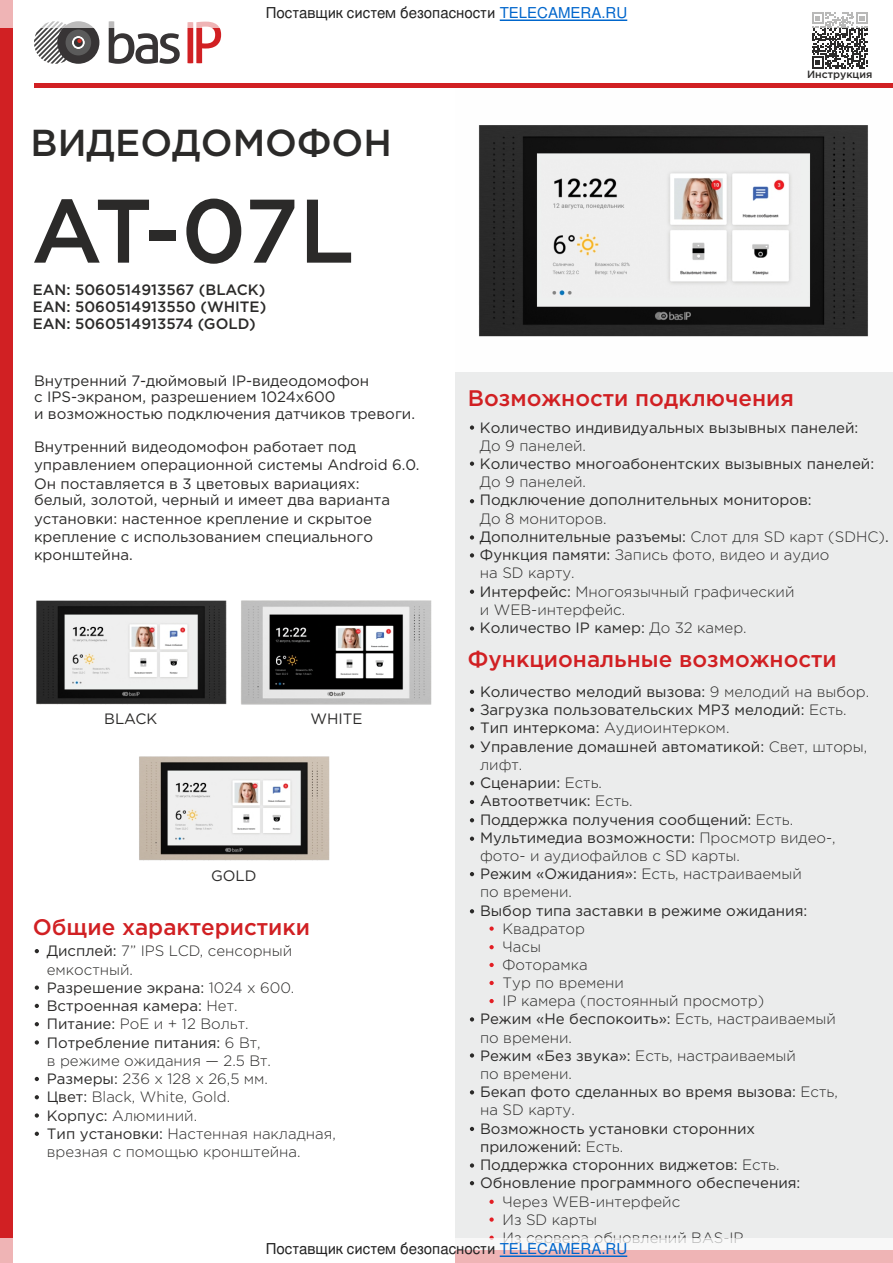
<style>
.page{position:relative;width:893px;height:1263px;background:#fff}
.page>*{position:absolute;margin:0;border:0;box-sizing:border-box;transform-origin:0 0}
.t1{font:500 90px "Gotham Pro";color:#2b2a29}
.t2{font:500 37.5px "Gotham Pro";color:#2b2a29}
.t3{font:500 22.5px "Gotham Pro";color:#d12023}
.t4{font:15px/18.3px "Gotham Pro";color:#2b2a29}
.t5{font:300 15px/18.3px "Gotham Pro";color:#2b2a29}
.t6{font:15px "Nimbus Sans";color:#222}
.t7{font:500 15px/16.8px "Gotham Pro";color:#2b2a29;text-align:justify}
.t8{font:500 10.5px "Gotham Pro";color:#2b2a29}
.s1{color:#06c}
.s2{font-weight:400}
.s3{font-weight:300}
</style>
<div class="page">
<div style="left:0;top:0;width:13px;height:1263px;background:#d12023"></div>
<svg style="left:109px;top:27px;width:71px;height:37px"></svg>
<svg style="left:187px;top:27px;width:34px;height:36px"></svg>
<svg style="left:34px;top:27px;width:65px;height:37px"></svg>
<hr style="left:34px;top:83px;width:859px;height:4px;background:#d12023">
<svg style="left:35px;top:949px;width:4px;height:4px"></svg>
<svg style="left:35px;top:985px;width:4px;height:5px"></svg>
<svg style="left:35px;top:1004px;width:4px;height:4px"></svg>
<svg style="left:35px;top:1022px;width:4px;height:4px"></svg>
<svg style="left:35px;top:1040px;width:4px;height:4px"></svg>
<svg style="left:35px;top:1095px;width:4px;height:4px"></svg>
<svg style="left:35px;top:1113px;width:4px;height:5px"></svg>
<svg style="left:35px;top:1132px;width:4px;height:4px"></svg>
<svg style="left:35px;top:1077px;width:4px;height:4px"></svg>
<div style="left:455px;top:372px;width:438px;height:891px;background:#ebecec"></div>
<svg style="left:470px;top:425px;width:4px;height:5px"></svg>
<svg style="left:470px;top:462px;width:4px;height:4px"></svg>
<svg style="left:470px;top:499px;width:4px;height:4px"></svg>
<svg style="left:470px;top:535px;width:4px;height:5px"></svg>
<svg style="left:470px;top:690px;width:4px;height:4px"></svg>
<svg style="left:470px;top:708px;width:4px;height:4px"></svg>
<svg style="left:470px;top:726px;width:4px;height:4px"></svg>
<svg style="left:470px;top:744px;width:4px;height:4px"></svg>
<svg style="left:470px;top:781px;width:4px;height:4px"></svg>
<svg style="left:470px;top:800px;width:4px;height:4px"></svg>
<svg style="left:470px;top:818px;width:4px;height:4px"></svg>
<svg style="left:470px;top:872px;width:4px;height:4px"></svg>
<svg style="left:470px;top:909px;width:4px;height:4px"></svg>
<svg style="left:470px;top:836px;width:4px;height:5px"></svg>
<svg style="left:470px;top:1017px;width:4px;height:4px"></svg>
<svg style="left:470px;top:1053px;width:4px;height:4px"></svg>
<svg style="left:470px;top:1090px;width:4px;height:4px"></svg>
<svg style="left:470px;top:553px;width:4px;height:4px"></svg>
<svg style="left:470px;top:590px;width:4px;height:4px"></svg>
<svg style="left:470px;top:626px;width:4px;height:5px"></svg>
<svg style="left:470px;top:1127px;width:4px;height:4px"></svg>
<svg style="left:470px;top:1163px;width:4px;height:4px"></svg>
<svg style="left:470px;top:1181px;width:4px;height:4px"></svg>
<img style="left:241px;top:600px;width:191px;height:105px">
<img style="left:478px;top:125px;width:390px;height:212px">
<img style="left:139px;top:756px;width:191px;height:105px">
<img style="left:36px;top:600px;width:191px;height:105px">
<svg style="left:489px;top:926px;width:5px;height:5px"></svg>
<svg style="left:489px;top:945px;width:5px;height:4px"></svg>
<svg style="left:489px;top:963px;width:5px;height:4px"></svg>
<svg style="left:489px;top:981px;width:5px;height:4px"></svg>
<svg style="left:489px;top:999px;width:5px;height:4px"></svg>
<svg style="left:489px;top:1200px;width:5px;height:4px"></svg>
<svg style="left:489px;top:1217px;width:5px;height:5px"></svg>
<svg style="left:489px;top:1235px;width:5px;height:4px"></svg>
<svg style="left:812px;top:68px;width:53px;height:1px"></svg>
<svg style="left:812px;top:27px;width:56px;height:41px"></svg>
<div style="left:0;top:0;width:893px;height:27px;background:#fff"></div>
<hr style="left:500px;top:20px;width:127px;height:1px;background:#06c">
<div style="left:0;top:1239px;width:893px;height:24px;background:#fff;opacity:.67"></div>
<hr style="left:500px;top:1255px;width:127px;height:2px;background:#06c">
<p class="t6" style="left:266px;top:2px;width:363px">Поставщик систем безопасности <span class="s1">TELECAMERA.RU</span></p>
<h2 class="t2" style="left:31px;top:129px;width:363px">ВИДЕОДОМОФОН</h2>
<h1 class="t1" style="left:31px;top:197px;width:325px">AT-07L</h1>
<p class="t7" style="left:33px;top:282px;width:235px">EAN: 5060514913567 (BLACK)<br>EAN: 5060514913550 (WHITE)<br>EAN: 5060514913574 (GOLD)</p>
<p class="t8" style="left:807px;top:70px;width:67px">Инструкция</p>
<p class="t4" style="left:34px;top:373px;width:337px;line-height:16.6px">Внутренний 7-дюймовый IP-видеодомофон с IPS-экраном, разрешением 1024x600</p>
<p class="t4" style="left:34px;top:439px;width:387px">Внутренний видеодомофон работает под управлением операционной системы Android 6.0.<br>Он поставляется в 3 цветовых вариациях:</p>
<p class="t4" style="left:34px;top:492px;width:357px">белый, золотой, черный и имеет два варианта установки: настенное крепление и скрытое крепление с использованием специального кронштейна.</p>
<h3 class="t3" style="left:468px;top:390px;width:328px">Возможности подключения</h3>
<p class="t4" style="left:480px;top:419px;width:380px">Количество индивидуальных вызывных панелей:</p>
<p class="t5" style="left:480px;top:437px;width:108px">До 9 панелей.</p>
<p class="t4" style="left:480px;top:456px;width:396px">Количество многоабонентских вызывных панелей:</p>
<p class="t5" style="left:480px;top:474px;width:108px">До 9 панелей.</p>
<p class="t4" style="left:480px;top:492px;width:333px">Подключение дополнительных мониторов:</p>
<p class="t5" style="left:480px;top:510px;width:410px">До 8 мониторов.<br><span class="s2">Дополнительные разъемы:</span> Слот для SD карт (SDHC)<span class="s2">.<br>Функция памяти:</span> Запись фото, видео и аудио<br>на SD карту.<br><span class="s2">Интерфейс:</span> Многоязычный графический<br>и WEB-интерфейс.<br><span class="s2">Количество IP камер:</span> До 32 камер.</p>
<h3 class="t3" style="left:468px;top:651px;width:370px">Функциональные возможности</h3>
<p class="t4" style="left:480px;top:683px;width:391px">Количество мелодий вызова: <span class="s3">9 мелодий на выбор.<br></span>Загрузка пользовательских MP3 мелодий: <span class="s3">Есть.<br></span>Тип интеркома: <span class="s3">Аудиоинтерком.<br></span>Управление домашней автоматикой: <span class="s3">Свет, шторы, лифт.<br></span>Сценарии: <span class="s3">Есть.<br></span>Автоответчик: <span class="s3">Есть.<br></span>Поддержка получения сообщений: <span class="s3">Есть.<br></span>Мультимедиа возможности: <span class="s3">Просмотр видео-, фото- и аудиофайлов с SD карты.<br></span>Режим «Ожидания»: <span class="s3">Есть, настраиваемый<br>по времени.</span></p>
<p class="t4" style="left:480px;top:902px;width:329px">Выбор типа заставки в режиме ожидания:</p>
<p class="t5" style="left:503px;top:920px;width:84px">Квадратор</p>
<p class="t5" style="left:503px;top:938px;width:40px">Часы</p>
<p class="t5" style="left:503px;top:956px;width:87px">Фоторамка</p>
<p class="t5" style="left:503px;top:975px;width:123px">Тур по времени</p>
<p class="t5" style="left:503px;top:993px;width:263px">IP камера (постоянный просмотр)</p>
<p class="t4" style="left:480px;top:1011px;width:357px">Режим «Не беспокоить»: <span class="s3">Есть, настраиваемый</span></p>
<p class="t5" style="left:480px;top:1029px;width:93px">по времени.</p>
<p class="t5" style="left:480px;top:1047px;width:317px"><span class="s2">Режим «Без звука»:</span> Есть, настраиваемый</p>
<p class="t5" style="left:480px;top:1065px;width:93px">по времени.</p>
<p class="t4" style="left:480px;top:1084px;width:359px">Бекап фото сделанных во время вызова: <span class="s3">Есть,</span></p>
<p class="t5" style="left:480px;top:1102px;width:96px">на SD карту.</p>
<p class="t4" style="left:480px;top:1120px;width:322px">Возможность установки сторонних приложений: <span class="s3">Есть.<br></span>Поддержка сторонних виджетов: <span class="s3">Есть.<br></span>Обновление программного обеспечения:</p>
<p class="t5" style="left:503px;top:1193px;width:243px">Через WEB-интерфейс<br>Из SD карты<br>Из сервера обновлений BAS-IP</p>
<p class="t4" style="left:34px;top:405px;width:383px">и возможностью подключения датчиков тревоги.</p>
<p class="t4" style="left:104px;top:711px;width:55px">BLACK</p>
<p class="t4" style="left:310px;top:711px;width:54px">WHITE</p>
<p class="t4" style="left:211px;top:867px;width:47px">GOLD</p>
<h3 class="t3" style="left:33px;top:919px;width:279px">Общие характеристики</h3>
<p class="t5" style="left:47px;top:943px;width:291px"><span class="s2">Дисплей:</span> 7” IPS LCD, сенсорный емкостный.<br><span class="s2">Разрешение экрана:</span> 1024 x 600.<br><span class="s2">Встроенная камера:</span> Нет.<br><span class="s2">Питание:</span> PoE и + 12 Вольт.<br><span class="s2">Потребление питания:</span> 6 Вт,<br>в режиме ожидания — 2.5 Вт.<br><span class="s2">Размеры:</span> 236 x 128 x 26,5 мм.<br><span class="s2">Цвет:</span> Black, White, Gold.<br><span class="s2">Корпус:</span> Алюминий.<br><span class="s2">Тип установки:</span> Настенная накладная, врезная с помощью кронштейна.</p>
<p class="t6" style="left:266px;top:1238px;width:363px">Поставщик систем безопасности <span class="s1">TELECAMERA.RU</span></p>
</div>
